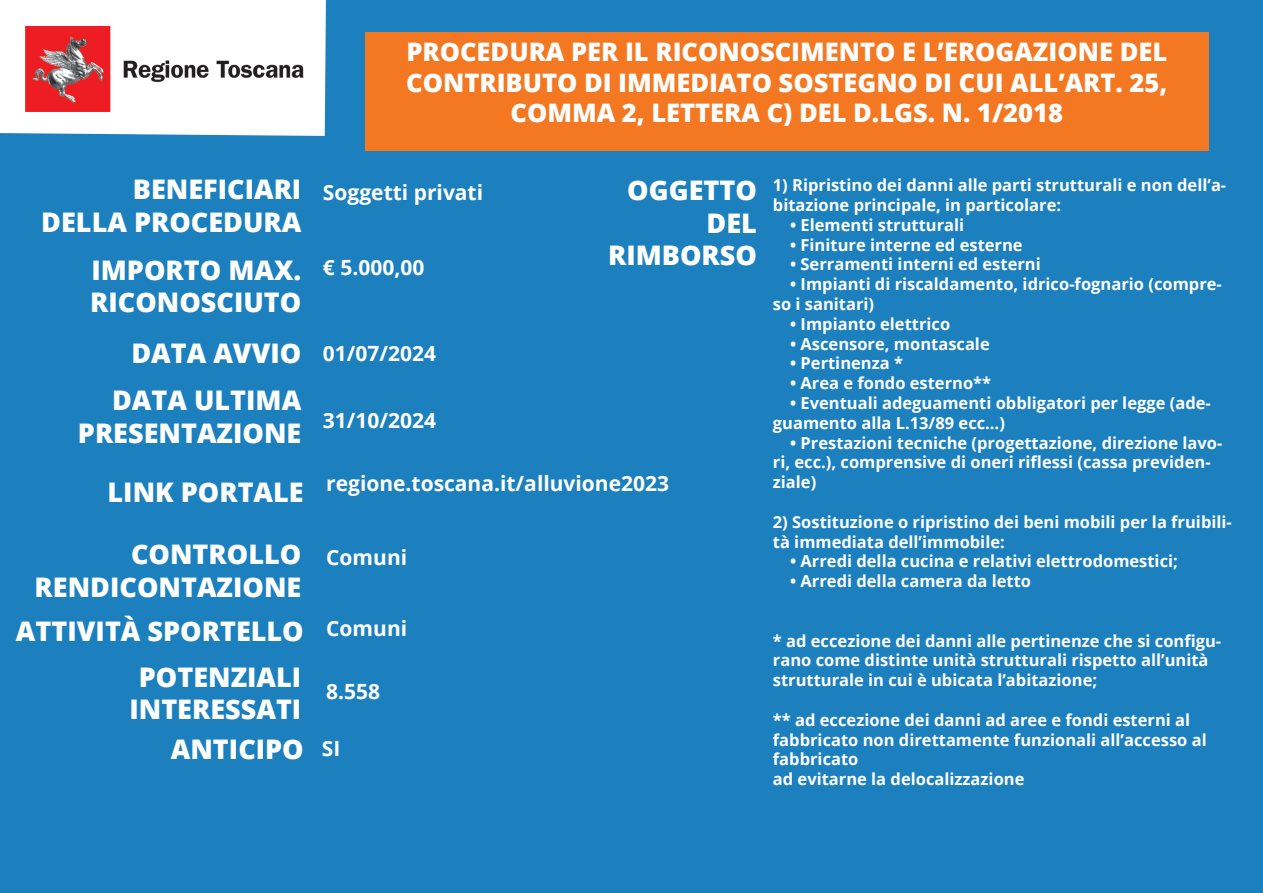
<style>
.page{position:relative;width:1263px;height:893px;background:#fff}
.page>*{position:absolute;margin:0;border:0;box-sizing:border-box;transform-origin:0 0}
.t1{font:800 27px "Open Sans";color:#fff}
.t2{font:800 25.5px/30.6px "Open Sans";color:#fff;text-align:center}
.t3{font:700 21px "Open Sans";color:#fff}
.t4{font:700 16.5px/19.8px "Open Sans";color:#fff}
</style>
<div class="page">
<div style="left:0;top:0;width:1263px;height:892px;background:#1c80bf"></div>
<div style="left:366px;top:32px;width:843px;height:119px;background:#f47721"></div>
<div style="left:0;top:0;width:326px;height:136px;background:#fff"></div>
<img style="left:26px;top:27px;width:278px;height:85px">
<p class="t2" style="left:406px;top:35px;width:763px">PROCEDURA PER IL RICONOSCIMENTO E L’EROGAZIONE DEL<br>CONTRIBUTO DI IMMEDIATO SOSTEGNO DI CUI ALL’ART. 25,<br>COMMA 2, LETTERA C) DEL D.LGS. N. 1/2018</p>
<p class="t1" style="left:133px;top:169px;width:170px">BENEFICIARI</p>
<p class="t1" style="left:41px;top:201px;width:262px">DELLA PROCEDURA</p>
<p class="t1" style="left:91px;top:249px;width:211px">IMPORTO MAX.</p>
<p class="t1" style="left:90px;top:282px;width:213px">RICONOSCIUTO</p>
<p class="t1" style="left:131px;top:333px;width:171px">DATA AVVIO</p>
<p class="t1" style="left:112px;top:380px;width:191px">DATA ULTIMA</p>
<p class="t1" style="left:78px;top:412px;width:225px">PRESENTAZIONE</p>
<p class="t1" style="left:108px;top:472px;width:198px">LINK PORTALE</p>
<p class="t1" style="left:131px;top:534px;width:172px">CONTROLLO</p>
<p class="t1" style="left:35px;top:566px;width:268px">RENDICONTAZIONE</p>
<p class="t1" style="left:16px;top:610px;width:289px">ATTIVITÀ SPORTELLO</p>
<p class="t1" style="left:139px;top:656px;width:164px">POTENZIALI</p>
<p class="t1" style="left:129px;top:689px;width:173px">INTERESSATI</p>
<p class="t1" style="left:171px;top:729px;width:134px">ANTICIPO</p>
<p class="t3" style="left:323px;top:178px;width:162px">Soggetti privati</p>
<p class="t3" style="left:323px;top:252px;width:103px">€ 5.000,00</p>
<p class="t3" style="left:323px;top:338px;width:115px">01/07/2024</p>
<p class="t3" style="left:323px;top:405px;width:115px">31/10/2024</p>
<p class="t1" style="left:627px;top:170px;width:131px">OGGETTO</p>
<p class="t1" style="left:707px;top:202px;width:52px">DEL</p>
<p class="t1" style="left:608px;top:235px;width:150px">RIMBORSO</p>
<p class="t3" style="left:326px;top:469px;width:344px">regione.toscana.it/alluvione2023</p>
<p class="t3" style="left:326px;top:543px;width:82px">Comuni</p>
<p class="t3" style="left:326px;top:614px;width:82px">Comuni</p>
<p class="t3" style="left:326px;top:677px;width:55px">8.558</p>
<p class="t3" style="left:322px;top:734px;width:20px">SI</p>
<p class="t4" style="left:773px;top:175px;width:455px">1) Ripristino dei danni alle parti strutturali e non dell’a&shy;bitazione principale, in particolare:</p>
<p class="t4" style="left:790px;top:215px;width:176px">• Elementi strutturali</p>
<p class="t4" style="left:790px;top:234px;width:234px">• Finiture interne ed esterne</p>
<p class="t4" style="left:790px;top:254px;width:252px">• Serramenti interni ed esterni</p>
<p class="t4" style="left:773px;top:274px;width:450px;text-indent:17px">• Impianti di riscaldamento, idrico-fognario (compre&shy;so i sanitari)</p>
<p class="t4" style="left:790px;top:314px;width:162px">• Impianto elettrico</p>
<p class="t4" style="left:790px;top:333px;width:201px">• Ascensore, montascale</p>
<p class="t4" style="left:790px;top:353px;width:115px">• Pertinenza *</p>
<p class="t4" style="left:790px;top:373px;width:203px">• Area e fondo esterno**</p>
<p class="t4" style="left:773px;top:393px;width:439px;text-indent:17px">• Eventuali adeguamenti obbligatori per legge (ade&shy;guamento alla L.13/89 ecc…)</p>
<p class="t4" style="left:773px;top:432px;width:451px;text-indent:17px">• Prestazioni tecniche (progettazione, direzione lavo&shy;ri, ecc.), comprensive di oneri riflessi (cassa previden&shy;ziale)</p>
<p class="t4" style="left:773px;top:512px;width:460px">2) Sostituzione o ripristino dei beni mobili per la fruibili&shy;tà immediata dell’immobile:</p>
<p class="t4" style="left:790px;top:551px;width:389px">• Arredi della cucina e relativi elettrodomestici;</p>
<p class="t4" style="left:790px;top:571px;width:243px">• Arredi della camera da letto</p>
<p class="t4" style="left:773px;top:630px;width:450px">* ad eccezione dei danni alle pertinenze che si configu&shy;rano come distinte unità strutturali rispetto all’unità strutturale in cui è ubicata l’abitazione;</p>
<p class="t4" style="left:773px;top:710px;width:435px">** ad eccezione dei danni ad aree e fondi esterni al fabbricato non direttamente funzionali all’accesso al fabbricato</p>
<p class="t4" style="left:773px;top:769px;width:253px">ad evitarne la delocalizzazione</p>
</div>
